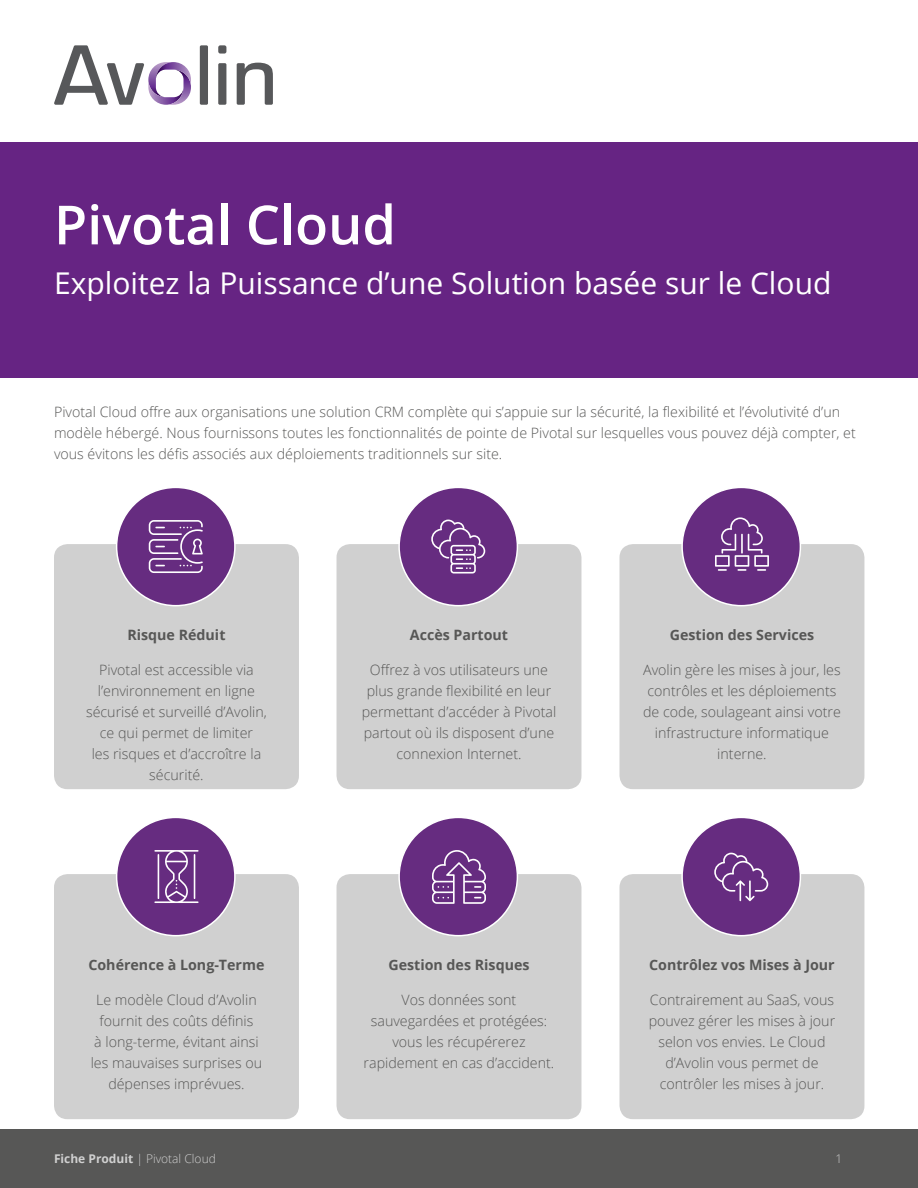
<style>
.page{position:relative;width:918px;height:1188px;background:#fff}
.page>*{position:absolute;margin:0;border:0;box-sizing:border-box;transform-origin:0 0}
.t1{font:600 54px "Open Sans";color:#fff}
.t2{font:30px "Open Sans";color:#fff}
.Body_Text{font:300 14.25px/21px "Open Sans";color:#575756;text-align:center}
.Body_Text-2{font:700 14.25px "Open Sans";color:#575756}
.t3{font:300 12px "Open Sans";color:#d0d0d0}
.s1{font-weight:700}
</style>
<div class="page">
<div style="left:0;top:1130px;width:918px;height:58px;background:#575756"></div>
<svg style="left:54px;top:45px;width:219px;height:60px"></svg>
<div style="left:0;top:142px;width:918px;height:236px;background:#662483"></div>
<div style="left:54px;top:544px;width:245px;height:245px;background:#d0d0d0;border-radius:14px"></div>
<div style="left:117px;top:487px;width:118px;height:119px;background:#662c80;border-radius:50%"></div>
<div style="left:116px;top:487px;width:120px;height:119px;border:2px solid #fff;border-radius:50%"></div>
<svg style="left:149px;top:520px;width:54px;height:53px"></svg>
<div style="left:337px;top:544px;width:244px;height:245px;background:#d0d0d0;border-radius:14px"></div>
<div style="left:399px;top:487px;width:118px;height:119px;background:#662c80;border-radius:50%"></div>
<div style="left:398px;top:487px;width:120px;height:119px;border:2px solid #fff;border-radius:50%"></div>
<div style="left:620px;top:544px;width:244px;height:245px;background:#d0d0d0;border-radius:14px"></div>
<div style="left:682px;top:487px;width:118px;height:119px;background:#662c80;border-radius:50%"></div>
<div style="left:681px;top:487px;width:120px;height:119px;border:2px solid #fff;border-radius:50%"></div>
<div style="left:54px;top:874px;width:245px;height:245px;background:#d0d0d0;border-radius:14px"></div>
<div style="left:117px;top:817px;width:118px;height:119px;background:#662c80;border-radius:50%"></div>
<div style="left:116px;top:817px;width:120px;height:119px;border:2px solid #fff;border-radius:50%"></div>
<div style="left:337px;top:874px;width:244px;height:245px;background:#d0d0d0;border-radius:14px"></div>
<div style="left:399px;top:817px;width:118px;height:119px;background:#662c80;border-radius:50%"></div>
<div style="left:398px;top:817px;width:120px;height:119px;border:2px solid #fff;border-radius:50%"></div>
<div style="left:620px;top:874px;width:244px;height:245px;background:#d0d0d0;border-radius:14px"></div>
<div style="left:682px;top:817px;width:118px;height:119px;background:#662c80;border-radius:50%"></div>
<div style="left:681px;top:817px;width:120px;height:119px;border:2px solid #fff;border-radius:50%"></div>
<svg style="left:431px;top:520px;width:54px;height:54px"></svg>
<svg style="left:715px;top:517px;width:54px;height:54px"></svg>
<svg style="left:154px;top:850px;width:45px;height:53px"></svg>
<hr style="left:158px;top:854px;width:1px;height:45px;background:#fff">
<hr style="left:194px;top:854px;width:1px;height:45px;background:#fff">
<svg style="left:432px;top:850px;width:54px;height:54px"></svg>
<svg style="left:714px;top:853px;width:54px;height:48px"></svg>
<h1 class="t1" style="left:54px;top:188px;width:344px">Pivotal Cloud</h1>
<h2 class="t2" style="left:54px;top:262px;width:779px">Exploitez la Puissance d’une Solution basée sur le Cloud</h2>
<p class="Body_Text" style="left:54px;top:401px;width:803px;text-align:left">Pivotal Cloud offre aux organisations une solution CRM complète qui s’appuie sur la sécurité, la flexibilité et l’évolutivité d’un modèle hébergé. Nous fournissons toutes les fonctionnalités de pointe de Pivotal sur lesquelles vous pouvez déjà compter, et vous évitons les défis associés aux déploiements traditionnels sur site.</p>
<p class="Body_Text-2" style="left:127px;top:625px;width:100px">Risque Réduit</p>
<p class="Body_Text" style="left:86px;top:659px;width:182px">Pivotal est accessible via l’environnement en ligne sécurisé et surveillé d’Avolin, ce qui permet de limiter<br>les risques et d’accroître la sécurité.</p>
<p class="Body_Text-2" style="left:88px;top:955px;width:178px">Cohérence à Long-Terme</p>
<p class="Body_Text" style="left:91px;top:989px;width:173px">Le modèle Cloud d’Avolin fournit des coûts définis<br>à long-terme, évitant ainsi les mauvaises surprises ou dépenses imprévues.</p>
<p class="Body_Text-2" style="left:410px;top:625px;width:100px">Accès Partout</p>
<p class="Body_Text" style="left:362px;top:659px;width:196px">Offrez à vos utilisateurs une plus grande flexibilité en leur permettant d’accéder à Pivotal partout où ils disposent d’une connexion Internet.</p>
<p class="Body_Text-2" style="left:388px;top:955px;width:143px">Gestion des Risques</p>
<p class="Body_Text" style="left:364px;top:989px;width:192px">Vos données sont sauvegardées et protégées: vous les récupérerez rapidement en cas d’accident.</p>
<p class="Body_Text-2" style="left:670px;top:625px;width:146px">Gestion des Services</p>
<p class="Body_Text" style="left:643px;top:659px;width:199px">Avolin gère les mises à jour, les contrôles et les déploiements de code, soulageant ainsi votre infrastructure informatique interne.</p>
<p class="Body_Text-2" style="left:649px;top:955px;width:187px">Contrôlez vos Mises à Jour</p>
<p class="Body_Text" style="left:649px;top:989px;width:188px">Contrairement au SaaS, vous pouvez gérer les mises à jour selon vos envies. Le Cloud d’Avolin vous permet de contrôler les mises à jour.</p>
<p class="t3" style="left:54px;top:1151px;width:163px"><span class="s1">Fiche Produit</span> | Pivotal Cloud</p>
<p class="t3" style="left:836px;top:1151px;width:8px">1</p>
</div>
